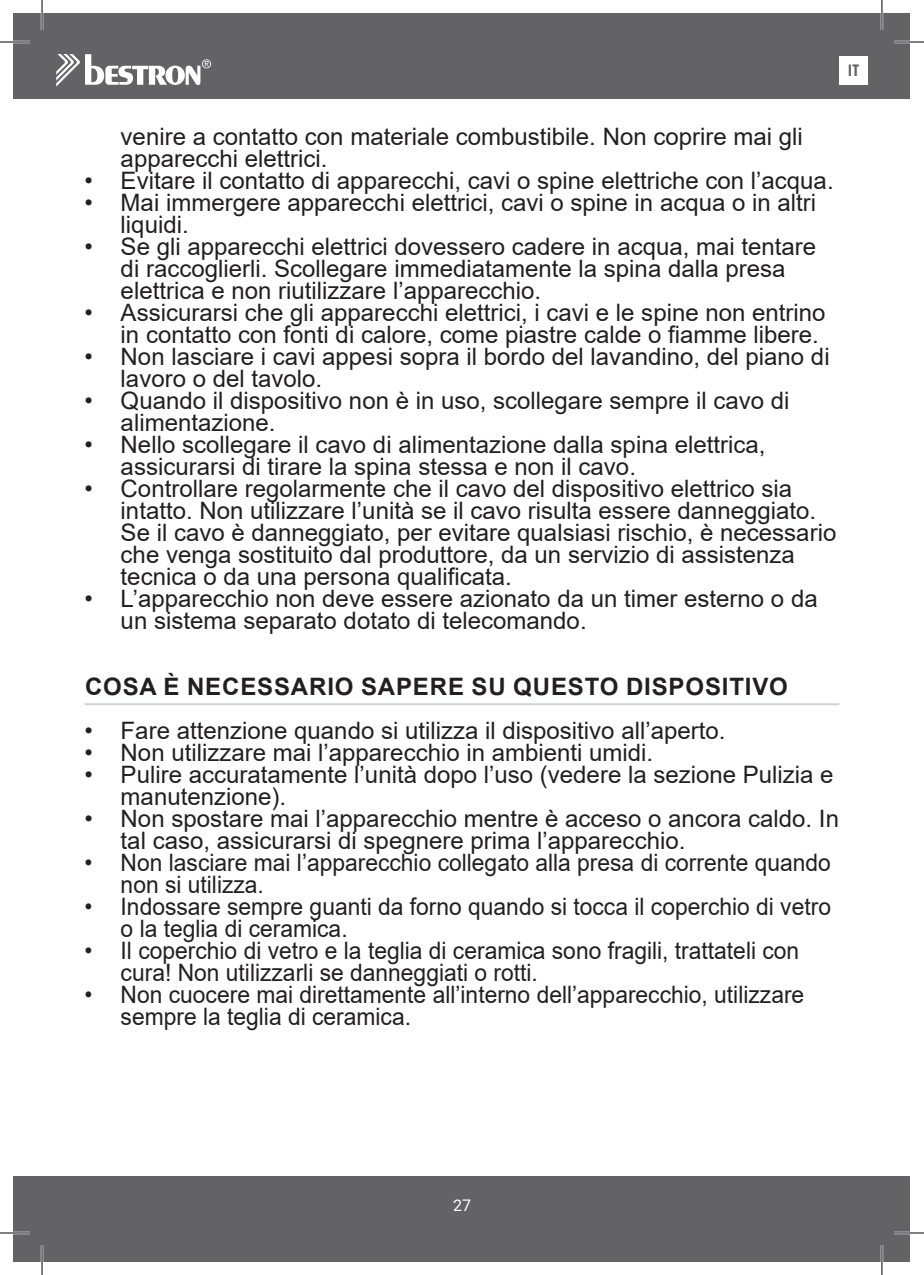
<style>
.page{position:relative;width:924px;height:1275px;background:#fff}
.page>*{position:absolute;margin:0;border:0;box-sizing:border-box;transform-origin:0 0}
.t1{font:24px/22px "Arial";color:#231f20}
.t2{font:24px/22px "Arial";color:#231f20;scale:.95 1}
.t3{font:700 24px "Arial";letter-spacing:.035em;color:#231f20}
.t4{font:16px "Roboto";color:#fff}
.t5{font:700 16px "Century Gothic";color:#636366}
</style>
<div class="page">
<hr style="left:85px;top:703px;width:754px;height:2px;background:#d1d2d4">
<div style="left:14px;top:14px;width:895px;height:85px;background:#636366"></div>
<div style="left:14px;top:1176px;width:895px;height:85px;background:#636366"></div>
<svg style="left:56px;top:54px;width:155px;height:33px"></svg>
<div style="left:839px;top:56px;width:28px;height:29px;background:#fff"></div>
<hr style="left:0;top:41px;width:30px;height:2px;background:#fff">
<hr style="left:893px;top:41px;width:30px;height:2px;background:#fff">
<hr style="left:0;top:1231px;width:30px;height:3px;background:#fff">
<hr style="left:893px;top:1231px;width:30px;height:3px;background:#fff">
<hr style="left:41px;top:0;width:2px;height:30px;background:#fff">
<hr style="left:41px;top:1245px;width:2px;height:30px;background:#fff">
<hr style="left:880px;top:0;width:2px;height:30px;background:#fff">
<hr style="left:880px;top:1245px;width:2px;height:30px;background:#fff">
<hr style="left:0;top:42px;width:30px;height:1px;background:#000">
<hr style="left:893px;top:42px;width:30px;height:1px;background:#000">
<hr style="left:0;top:1232px;width:30px;height:1px;background:#000">
<hr style="left:893px;top:1232px;width:30px;height:1px;background:#000">
<hr style="left:42px;top:0;width:1px;height:30px;background:#000">
<hr style="left:42px;top:1245px;width:1px;height:30px;background:#000">
<hr style="left:881px;top:0;width:1px;height:30px;background:#000">
<hr style="left:881px;top:1245px;width:1px;height:30px;background:#000">
<p class="t5" style="left:847px;top:65px;width:13px">IT</p>
<p class="t1" style="left:121px;top:127px;width:683px">venire a contatto con materiale combustibile. Non coprire mai gli apparecchi elettrici.</p>
<p class="t1" style="left:85px;top:171px;width:750px">• Evitare il contatto di apparecchi, cavi o spine elettriche con l’acqua.</p>
<p class="t1" style="left:121px;top:193px;width:696px;text-indent:-36px">• Mai immergere apparecchi elettrici, cavi o spine in acqua o in altri liquidi.</p>
<p class="t1" style="left:121px;top:237px;width:696px;text-indent:-36px">• Se gli apparecchi elettrici dovessero cadere in acqua, mai tentare di raccoglierli. Scollegare immediatamente la spina dalla presa elettrica e non riutilizzare l’apparecchio.</p>
<p class="t1" style="left:85px;top:303px;width:742px;text-align:right">• Assicurarsi che gli apparecchi elettrici, i cavi e le spine non entrino in contatto con fonti di calore, come piastre calde o fiamme libere.</p>
<p class="t1" style="left:121px;top:347px;width:710px;text-indent:-36px">• Non lasciare i cavi appesi sopra il bordo del lavandino, del piano di lavoro o del tavolo.</p>
<p class="t1" style="left:121px;top:391px;width:670px;text-indent:-36px">• Quando il dispositivo non è in uso, scollegare sempre il cavo di alimentazione.</p>
<p class="t1" style="left:121px;top:435px;width:646px;text-indent:-36px">• Nello scollegare il cavo di alimentazione dalla spina elettrica, assicurarsi di tirare la spina stessa e non il cavo.</p>
<p class="t1" style="left:121px;top:479px;width:716px;text-indent:-36px">• Controllare regolarmente che il cavo del dispositivo elettrico sia intatto. Non utilizzare l’unità se il cavo risulta essere danneggiato.<br>Se il cavo è danneggiato, per evitare qualsiasi rischio, è necessario che venga sostituito dal produttore, da un servizio di assistenza tecnica o da una persona qualificata.</p>
<p class="t1" style="left:121px;top:589px;width:698px;text-indent:-36px">• L’apparecchio non deve essere azionato da un timer esterno o da un sistema separato dotato di telecomando.</p>
<p class="t3" style="left:85px;top:677px;width:704px">COSA È NECESSARIO SAPERE SU QUESTO DISPOSITIVO</p>
<p class="t1" style="left:85px;top:721px;width:642px">• Fare attenzione quando si utilizza il dispositivo all’aperto.</p>
<p class="t1" style="left:85px;top:743px;width:570px">• Non utilizzare mai l’apparecchio in ambienti umidi.</p>
<p class="t1" style="left:121px;top:765px;width:714px;text-indent:-36px">• Pulire accuratamente l’unità dopo l’uso (vedere la sezione Pulizia e manutenzione).</p>
<p class="t1" style="left:121px;top:809px;width:719px;text-indent:-36px">• Non spostare mai l’apparecchio mentre è acceso o ancora caldo. In tal caso, assicurarsi di spegnere prima l’apparecchio.</p>
<p class="t2" style="left:121px;top:853px;width:748px;text-indent:-36px">• Non lasciare mai l’apparecchio collegato alla presa di corrente quando non si utilizza.</p>
<p class="t2" style="left:121px;top:897px;width:749px;text-indent:-36px">• Indossare sempre guanti da forno quando si tocca il coperchio di vetro o la teglia di ceramica.</p>
<p class="t2" style="left:121px;top:941px;width:715px;text-indent:-36px">• Il coperchio di vetro e la teglia di ceramica sono fragili, trattateli con cura! Non utilizzarli se danneggiati o rotti.</p>
<p class="t2" style="left:121px;top:985px;width:720px;text-indent:-36px">• Non cuocere mai direttamente all’interno dell’apparecchio, utilizzare sempre la teglia di ceramica.</p>
<p class="t4" style="left:453px;top:1198px;width:19px">27</p>
</div>
